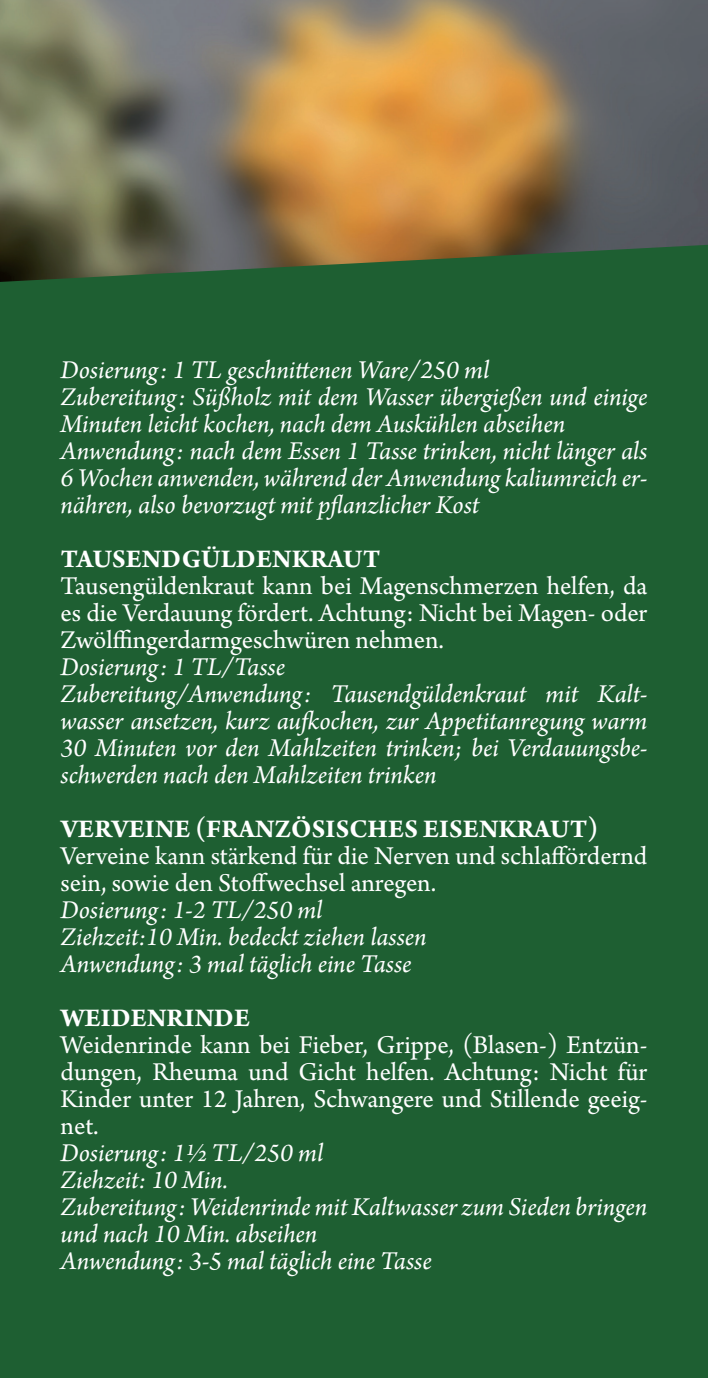
<style>
.page{position:relative;width:708px;height:1378px;background:#fff}
.page>*{position:absolute;margin:0;border:0;box-sizing:border-box;transform-origin:0 0}
.Heilkräuter-Flyer_An{font:italic 27px/27px "Arno Pro";letter-spacing:-.005em;color:#fff}
.Heilkräuter-Flyer_An-2{font:27px/27px "Arno Pro";letter-spacing:-.005em;color:#fff;text-align:justify}
.Heilkräuter-Flyer_Pr{font:700 27px "Arno Pro";letter-spacing:.01em;color:#fff}
</style>
<div class="page">
<img style="left:0;top:0;width:708px;height:245px">
<div style="left:0;top:245px;width:708px;height:1133px;background:#1e5f32"></div>
<p class="Heilkräuter-Flyer_An" style="left:61px;top:358px;width:430px">Dosierung: 1 TL geschnittenen Ware/250 ml</p>
<p class="Heilkräuter-Flyer_An" style="left:61px;top:385px;width:588px">Zubereitung: Süßholz mit dem Wasser übergießen und einige<br>Minuten leicht kochen, nach dem Auskühlen abseihen</p>
<p class="Heilkräuter-Flyer_An" style="left:61px;top:439px;width:588px;text-align:justify">Anwendung: nach dem Essen 1 Tasse trinken, nicht länger als 6 Wochen anwenden, während der Anwendung kaliumreich er&shy;nähren, also bevorzugt mit pflanzlicher Kost</p>
<p class="Heilkräuter-Flyer_Pr" style="left:61px;top:543px;width:321px">TAUSENDGÜLDENKRAUT</p>
<p class="Heilkräuter-Flyer_An-2" style="left:61px;top:574px;width:588px">Tausengüldenkraut kann bei Magenschmerzen helfen, da es die Verdauung fördert. Achtung: Nicht bei Magen- oder Zwölffingerdarmgeschwüren nehmen.</p>
<p class="Heilkräuter-Flyer_An" style="left:61px;top:655px;width:226px">Dosierung: 1 TL/Tasse</p>
<p class="Heilkräuter-Flyer_An" style="left:61px;top:682px;width:588px;text-align:justify">Zubereitung/Anwendung: Tausendgüldenkraut mit Kalt&shy;wasser ansetzen, kurz aufkochen, zur Appetitanregung warm 30 Minuten vor den Mahlzeiten trinken; bei Verdauungsbe&shy;schwerden nach den Mahlzeiten trinken</p>
<p class="Heilkräuter-Flyer_Pr" style="left:61px;top:813px;width:539px">VERVEINE (FRANZÖSISCHES EISENKRAUT)</p>
<p class="Heilkräuter-Flyer_An-2" style="left:61px;top:844px;width:588px">Verveine kann stärkend für die Nerven und schlaffördernd sein, sowie den Stoffwechsel anregen.</p>
<p class="Heilkräuter-Flyer_An" style="left:61px;top:898px;width:263px">Dosierung: 1-2 TL/250 ml</p>
<p class="Heilkräuter-Flyer_An" style="left:61px;top:925px;width:368px">Ziehzeit:10 Min. bedeckt ziehen lassen</p>
<p class="Heilkräuter-Flyer_An" style="left:61px;top:952px;width:353px">Anwendung: 3 mal täglich eine Tasse</p>
<p class="Heilkräuter-Flyer_Pr" style="left:61px;top:1002px;width:191px">WEIDENRINDE</p>
<p class="Heilkräuter-Flyer_An-2" style="left:61px;top:1033px;width:588px">Weidenrinde kann bei Fieber, Grippe, (Blasen-) Entzün&shy;dungen, Rheuma und Gicht helfen. Achtung: Nicht für Kinder unter 12 Jahren, Schwangere und Stillende geeig&shy;net.</p>
<p class="Heilkräuter-Flyer_An" style="left:61px;top:1141px;width:264px">Dosierung: 11/2 TL/250 ml</p>
<p class="Heilkräuter-Flyer_An" style="left:61px;top:1168px;width:169px">Ziehzeit: 10 Min.</p>
<p class="Heilkräuter-Flyer_An" style="left:61px;top:1195px;width:588px">Zubereitung: Weidenrinde mit Kaltwasser zum Sieden bringen und nach 10 Min. abseihen</p>
<p class="Heilkräuter-Flyer_An" style="left:61px;top:1249px;width:373px">Anwendung: 3-5 mal täglich eine Tasse</p>
</div>
